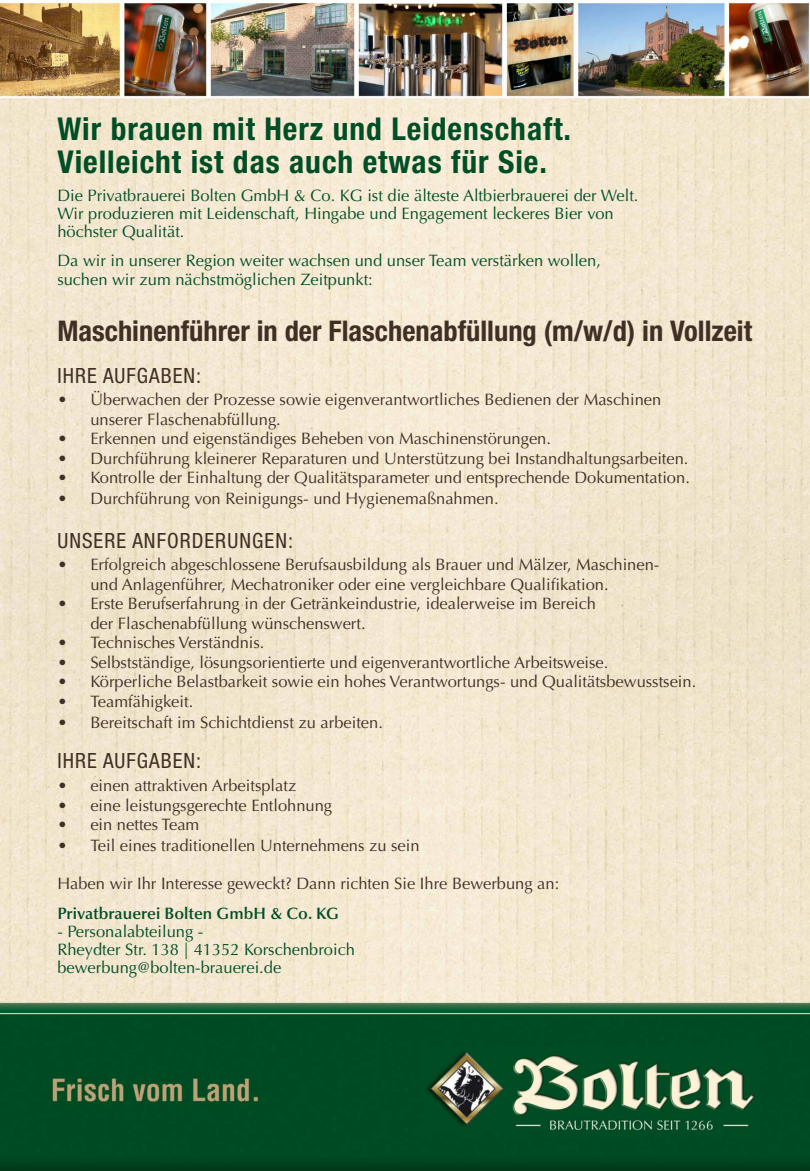
<style>
.page{position:relative;width:810px;height:1171px;background:#fff}
.page>*{position:absolute;margin:0;border:0;box-sizing:border-box;transform-origin:0 0}
.t1{font:700 condensed 31.5px/33px "Helvetica Neue LT Std";letter-spacing:.03em;color:#004e25}
.t2{font:700 condensed 28.5px "Helvetica Neue LT Std";color:#402f24}
.t3{font:condensed 21px "Helvetica Neue LT Std";letter-spacing:.05em;color:#402f24}
.t4{font:16.5px/19.5px "Optima LT Std";color:#402f24}
.t5{font:16.5px/18px "Optima LT Std";color:#004e25}
.t6{font:600 16.5px "Optima LT Std";color:#004e25}
</style>
<div class="page">
<img style="left:0;top:0;width:810px;height:1170px">
<h1 class="t1" style="left:57px;top:111px;width:515px">Wir brauen mit Herz und Leidenschaft.<br>Vielleicht ist das auch etwas für Sie.</h1>
<p class="t5" style="left:57px;top:187px;width:583px">Die Privatbrauerei Bolten GmbH &amp; Co. KG ist die älteste Altbierbrauerei der Welt.<br>Wir produzieren mit Leidenschaft, Hingabe und Engagement leckeres Bier von höchster Qualität.</p>
<p class="t5" style="left:57px;top:250px;width:545px;line-height:19.5px">Da wir in unserer Region weiter wachsen und unser Team verstärken wollen, suchen wir zum nächstmöglichen Zeitpunkt:</p>
<h2 class="t2" style="left:57px;top:313px;width:696px">Maschinenführer in der Flaschenabfüllung (m/w/d) in Vollzeit</h2>
<p class="t3" style="left:57px;top:363px;width:145px">IHRE AUFGABEN:</p>
<p class="t4" style="left:90px;top:390px;width:572px;text-indent:-33px">• Überwachen der Prozesse sowie eigenverantwortliches Bedienen der Maschinen unserer Flaschenabfüllung.</p>
<p class="t4" style="left:57px;top:429px;width:495px">• Erkennen und eigenständiges Beheben von Maschinenstörungen.</p>
<p class="t4" style="left:57px;top:448px;width:633px">• Durchführung kleinerer Reparaturen und Unterstützung bei Instandhaltungsarbeiten.</p>
<p class="t4" style="left:57px;top:468px;width:634px">• Kontrolle der Einhaltung der Qualitätsparameter und entsprechende Dokumentation.</p>
<p class="t4" style="left:57px;top:489px;width:443px">• Durchführung von Reinigungs- und Hygienemaßnahmen.</p>
<p class="t3" style="left:57px;top:528px;width:237px">UNSERE ANFORDERUNGEN:</p>
<p class="t4" style="left:90px;top:555px;width:570px;text-indent:-33px">• Erfolgreich abgeschlossene Berufsausbildung als Brauer und Mälzer, Maschinen&shy;und Anlagenführer, Mechatroniker oder eine vergleichbare Qualifikation.</p>
<p class="t4" style="left:90px;top:594px;width:507px;text-indent:-33px">• Erste Berufserfahrung in der Getränkeindustrie, idealerweise im Bereich der Flaschenabfüllung wünschenswert.</p>
<p class="t4" style="left:57px;top:633px;width:209px">• Technisches Verständnis.</p>
<p class="t4" style="left:57px;top:652px;width:553px">• Selbstständige, lösungsorientierte und eigenverantwortliche Arbeitsweise.</p>
<p class="t4" style="left:57px;top:672px;width:640px">• Körperliche Belastbarkeit sowie ein hohes Verantwortungs- und Qualitätsbewusstsein.</p>
<p class="t4" style="left:57px;top:691px;width:137px">• Teamfähigkeit.</p>
<p class="t4" style="left:57px;top:712px;width:327px">• Bereitschaft im Schichtdienst zu arbeiten.</p>
<p class="t3" style="left:57px;top:748px;width:145px">IHRE AUFGABEN:</p>
<p class="t4" style="left:57px;top:775px;width:240px">• einen attraktiven Arbeitsplatz</p>
<p class="t4" style="left:57px;top:795px;width:276px">• eine leistungsgerechte Entlohnung</p>
<p class="t4" style="left:57px;top:814px;width:143px">• ein nettes Team</p>
<p class="t4" style="left:57px;top:835px;width:364px">• Teil eines traditionellen Unternehmens zu sein</p>
<p class="t4" style="left:57px;top:873px;width:503px">Haben wir Ihr Interesse geweckt? Dann richten Sie Ihre Bewerbung an:</p>
<p class="t6" style="left:57px;top:903px;width:283px">Privatbrauerei Bolten GmbH &amp; Co. KG</p>
<p class="t5" style="left:57px;top:922px;width:299px">- Personalabteilung -<br>Rheydter Str. 138 | 41352 Korschenbroich bewerbung@bolten-brauerei.de</p>
</div>
